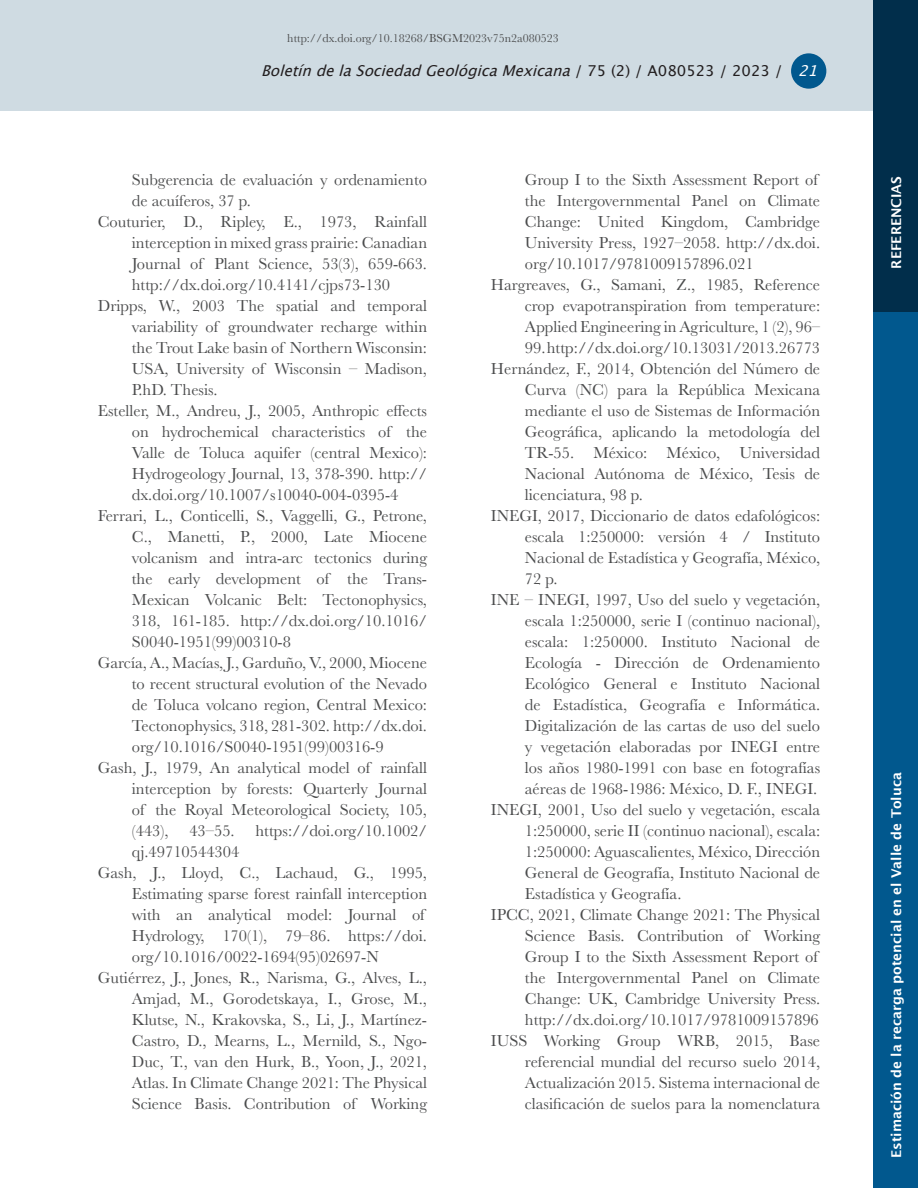
<style>
.page{position:relative;width:918px;height:1188px;background:#fff}
.page>*{position:absolute;margin:0;border:0;box-sizing:border-box;transform-origin:0 0}
.Referencias{font:16.5px/21px "Baskerville";color:#4b4c4d;text-align:justify}
.t1{font:italic 15px "Lucida Grande";color:#231f20}
.Sección{font:600 13.5px "Lucida Sans";color:#fff}
.t2{font:12px "Baskerville";color:#4b4c4d}
.s1{font-style:normal}
.s2{color:#fff}
</style>
<div class="page">
<div style="left:874px;top:311px;width:44px;height:877px;background:#01588e"></div>
<div style="left:0;top:0;width:874px;height:111px;background:#cfdbe2"></div>
<div style="left:791px;top:53px;width:35px;height:36px;background:#01588e;border-radius:50%"></div>
<div style="left:874px;top:0;width:44px;height:311px;background:#012e4b"></div>
<p class="t2" style="left:287px;top:30px;width:273px">http://dx.doi.org/10.18268/BSGM2023v75n2a080523</p>
<p class="t1" style="left:261px;top:62px;width:565px">BoletíndelaSociedadGeológicaMexicana<span class="s1">/ 7 5 ( 2 ) / A 0 8 0 5 2 3 / 2 0 2 3 /</span> <span class="s2">21</span></p>
<p class="Referencias" style="left:132px;top:169px;width:297px">Subgerencia de evaluación y ordenamiento de acuíferos, 37 p.</p>
<p class="Referencias" style="left:132px;top:211px;width:297px;text-indent:-34px">Couturier, D., Ripley, E., 1973, Rainfall interception in mixed grass prairie: Canadian Journal of Plant Science, 53(3), 659-663. http://dx.doi.org/10.4141/cjps73-130</p>
<p class="Referencias" style="left:132px;top:295px;width:297px;text-indent:-34px">Dripps, W., 2003 The spatial and temporal variability of groundwater recharge within the Trout Lake basin of Northern Wisconsin:<br>USA, University of Wisconsin – Madison, P.hD. Thesis.</p>
<p class="Referencias" style="left:132px;top:400px;width:297px;text-indent:-34px">Esteller, M., Andreu, J., 2005, Anthropic effects on hydrochemical characteristics of the Valle de Toluca aquifer (central Mexico):<br>Hydrogeology Journal, 13, 378-390. http:// dx.doi.org/10.1007/s10040-004-0395-4</p>
<p class="Referencias" style="left:132px;top:505px;width:297px;text-indent:-34px">Ferrari, L., Conticelli, S., Vaggelli, G., Petrone, C., Manetti, P., 2000, Late Miocene volcanism and intra-arc tectonics during the early development of the Trans-Mexican Volcanic Belt: Tectonophysics, 318, 161-185. http://dx.doi.org/10.1016/ S0040-1951(99)00310-8</p>
<p class="Referencias" style="left:132px;top:652px;width:297px;text-indent:-34px">García, A., Macías, J., Garduño, V., 2000, Miocene to recent structural evolution of the Nevado de Toluca volcano region, Central Mexico:<br>Tectonophysics, 318, 281-302. http://dx.doi. org/10.1016/S0040-1951(99)00316-9</p>
<p class="Referencias" style="left:132px;top:757px;width:297px;text-indent:-34px">Gash, J., 1979, An analytical model of rainfall interception by forests: Quarterly Journal of the Royal Meteorological Society, 105, (443),</p>
<p class="Referencias" style="left:189px;top:820px;width:47px">43–55.</p>
<p class="Referencias" style="left:256px;top:820px;width:173px">https://doi.org/10.1002/</p>
<p class="Referencias" style="left:132px;top:841px;width:109px">qj.49710544304</p>
<p class="Referencias" style="left:132px;top:862px;width:297px;text-align:left;text-indent:-34px">Gash, J., Lloyd, C., Lachaud, G., 1995, Estimating sparse forest rainfall interception with an analytical model: Journal of Hydrology, 170(1), 79–86. https://doi. org/10.1016/0022-1694(95)02697-N</p>
<p class="Referencias" style="left:132px;top:967px;width:297px;text-indent:-34px">Gutiérrez, J., Jones, R., Narisma, G., Alves, L., Amjad, M., Gorodetskaya, I., Grose, M., Klutse, N., Krakovska, S., Li, J., Martínez-Castro, D., Mearns, L., Mernild, S., Ngo-Duc, T., van den Hurk, B., Yoon, J., 2021, Atlas. In Climate Change 2021: The Physical Science Basis. Contribution of Working</p>
<p class="Referencias" style="left:525px;top:169px;width:297px;text-align:left">Group I to the Sixth Assessment Report of the Intergovernmental Panel on Climate Change: United Kingdom, Cambridge University Press, 1927–2058. http://dx.doi. org/10.1017/9781009157896.021</p>
<p class="Referencias" style="left:525px;top:274px;width:297px;text-indent:-34px">Hargreaves, G., Samani, Z., 1985, Reference crop evapotranspiration from temperature:<br>Applied Engineering in Agriculture, 1 (2), 96–</p>
<p class="Referencias" style="left:525px;top:337px;width:297px">99. http://dx.doi.org/10.13031/2013.26773</p>
<p class="Referencias" style="left:525px;top:358px;width:297px;text-indent:-34px">Hernández, F., 2014, Obtención del Número de Curva (NC) para la República Mexicana mediante el uso de Sistemas de Información Geográfica, aplicando la metodología del TR-55. México: México, Universidad Nacional Autónoma de México, Tesis de licenciatura, 98 p.</p>
<p class="Referencias" style="left:525px;top:505px;width:297px;text-indent:-34px">INEGI, 2017, Diccionario de datos edafológicos: escala 1:250000: versión 4 / Instituto Nacional de Estadística y Geografía, México, 72 p.</p>
<p class="Referencias" style="left:525px;top:589px;width:297px;text-indent:-34px">INE – INEGI, 1997, Uso del suelo y vegetación, escala 1:250000, serie I (continuo nacional), escala: 1:250000. Instituto Nacional de Ecología - Dirección de Ordenamiento Ecológico General e Instituto Nacional de Estadística, Geografía e Informática.<br>Digitalización de las cartas de uso del suelo y vegetación elaboradas por INEGI entre los años 1980-1991 con base en fotografías aéreas de 1968-1986: México, D. F., INEGI.</p>
<p class="Referencias" style="left:525px;top:799px;width:297px;text-indent:-34px">INEGI, 2001, Uso del suelo y vegetación, escala 1:250000, serie II (continuo nacional), escala:<br>1:250000: Aguascalientes, México, Dirección General de Geografía, Instituto Nacional de Estadística y Geografía.</p>
<p class="Referencias" style="left:525px;top:904px;width:297px;text-align:left;text-indent:-34px">IPCC, 2021, Climate Change 2021: The Physical Science Basis. Contribution of Working Group I to the Sixth Assessment Report of the Intergovernmental Panel on Climate Change: UK, Cambridge University Press. http://dx.doi.org/10.1017/9781009157896</p>
<p class="Referencias" style="left:525px;top:1030px;width:297px;text-indent:-34px">IUSS Working Group WRB, 2015, Base referencial mundial del recurso suelo 2014, Actualización 2015. Sistema internacional de clasificación de suelos para la nomenclatura</p>
<p class="Sección" style="left:889px;top:269px;width:94px;rotate:-90deg">REFERENCIAS</p>
<p class="Sección" style="left:889px;top:1158px;width:387px;rotate:-90deg">Estimación de la recarga potencial en el Valle de Toluca</p>
</div>
